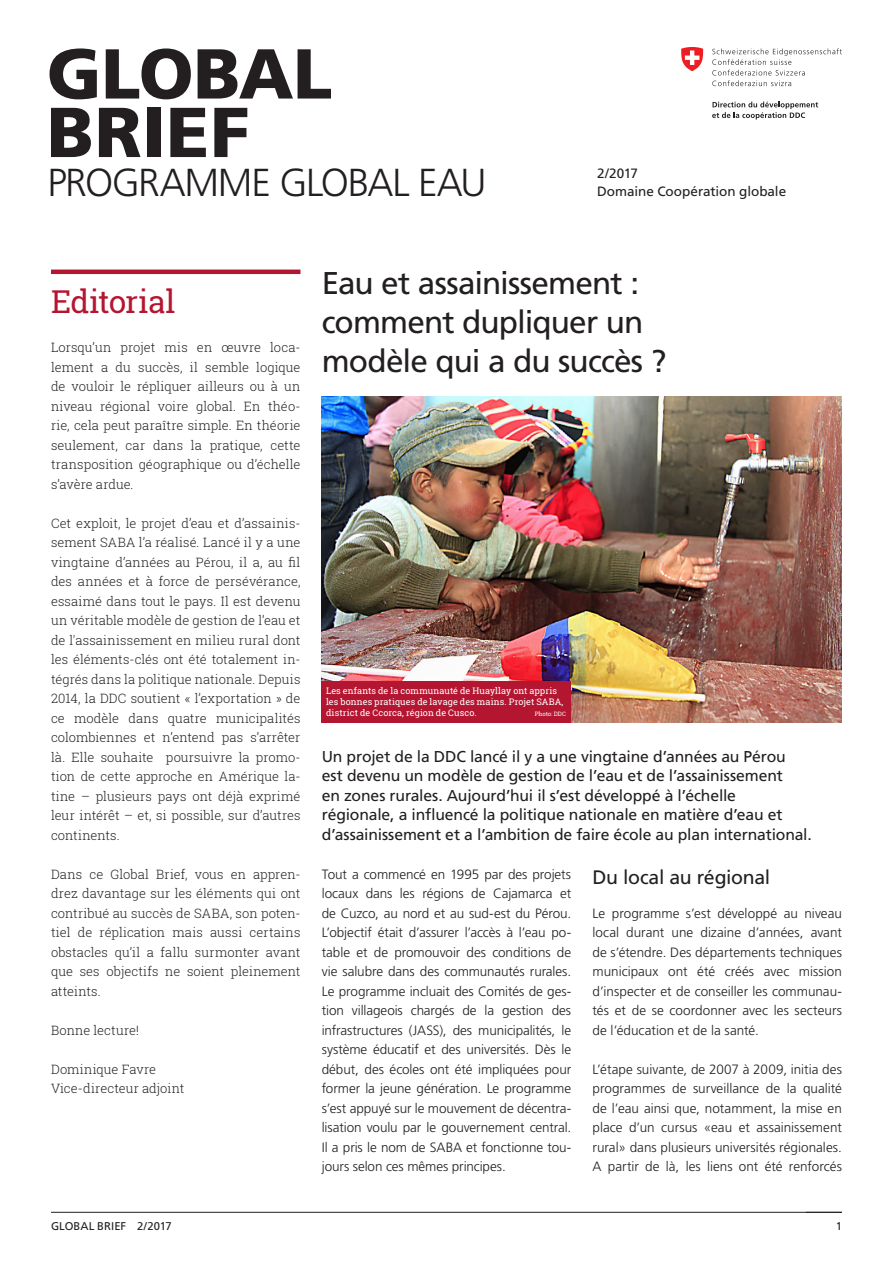
<style>
.page{position:relative;width:893px;height:1263px;background:#fff}
.page>*{position:absolute;margin:0;border:0;box-sizing:border-box;transform-origin:0 0}
.t1{font:900 70.5px/58.5px "Frutiger LT Pro";letter-spacing:-.005em;color:#231f20}
.Haupttitel{font:300 39px "Frutiger LT Pro";letter-spacing:-.04em;color:#231f20}
.Titel_Linie{font:31.5px/39px "Frutiger LT Pro";letter-spacing:-.03em;color:#231f20}
.Drei_Fragen_Titel{font:31.5px "Roboto Slab";letter-spacing:-.02em;color:#b41530}
.Titel{font:19.5px "Frutiger LT Pro";letter-spacing:-.02em;color:#231f20}
.Lead{font:15.75px/19.5px "Frutiger LT Pro";letter-spacing:-.01em;color:#231f20}
.Lauftext{font:300 13.5px/19.5px "Frutiger LT Pro";color:#231f20;text-align:justify}
.Titel-2{font:13.5px "Frutiger LT Pro";letter-spacing:-.005em;color:#231f20}
.Editorial{font:300 12.9px/19.5px "Roboto Slab";letter-spacing:.005em;color:#231f20;text-align:justify}
.Fusszeile{font:11.25px "Frutiger LT Pro";letter-spacing:.005em;color:#231f20}
.Bildlegende{font:9px/11.2px "Roboto Slab";letter-spacing:.01em;color:#fff}
.Bildlegende-2{font:6px "Roboto Slab";color:#fff}
</style>
<div class="page">
<hr style="left:51px;top:1212px;width:791px;height:1px;background:#231f20">
<svg style="left:712px;top:48px;width:130px;height:38px"></svg>
<svg style="left:712px;top:102px;width:106px;height:18px"></svg>
<svg style="left:681px;top:47px;width:22px;height:24px"></svg>
<hr style="left:51px;top:270px;width:249px;height:4px;background:#b41530">
<img style="left:322px;top:397px;width:520px;height:326px">
<div style="left:322px;top:681px;width:249px;height:42px;background:#b41530"></div>
<h1 class="t1" style="left:47px;top:44px;width:287px">GLOBAL<br>BRIEF</h1>
<p class="Haupttitel" style="left:47px;top:160px;width:441px">PROGRAMME GLOBAL EAU</p>
<p class="Titel-2" style="left:597px;top:165px;width:42px">2/2017</p>
<p class="Titel-2" style="left:597px;top:183px;width:190px">Domaine Coopération globale</p>
<p class="Drei_Fragen_Titel" style="left:51px;top:280px;width:126px">Editorial</p>
<p class="Editorial" style="left:51px;top:337px;width:251px">Lorsqu’un projet mis en œuvre loca&shy;lement a du succès, il semble logique de vouloir le répliquer ailleurs ou à un niveau régional voire global. En théo&shy;rie, cela peut paraître simple. En théorie seulement, car dans la pratique, cette transposition géographique ou d’échelle s’avère ardue.</p>
<p class="Editorial" style="left:51px;top:513px;width:251px">Cet exploit, le projet d’eau et d’assainis&shy;sement SABA l’a réalisé. Lancé il y a une vingtaine d’années au Pérou, il a, au fil des années et à force de persévérance, essaimé dans tout le pays. Il est devenu un véritable modèle de gestion de l’eau et de l'assainissement en milieu rural dont les éléments-clés ont été totalement in&shy;tégrés dans la politique nationale. Depuis 2014, la DDC soutient « l’exportation » de ce modèle dans quatre municipalités colombiennes et n’entend pas s’arrêter là. Elle souhaite poursuivre la promo&shy;tion de cette approche en Amérique la&shy;tine – plusieurs pays ont déjà exprimé leur intérêt – et, si possible, sur d’autres continents.</p>
<p class="Editorial" style="left:51px;top:864px;width:251px">Dans ce Global Brief, vous en appren&shy;drez davantage sur les éléments qui ont contribué au succès de SABA, son poten&shy;tiel de réplication mais aussi certains obstacles qu’il a fallu surmonter avant que ses objectifs ne soient pleinement atteints.</p>
<p class="Editorial" style="left:51px;top:1020px;width:90px">Bonne lecture!</p>
<p class="Editorial" style="left:51px;top:1059px;width:107px">Dominique Favre</p>
<p class="Editorial" style="left:51px;top:1078px;width:135px">Vice-directeur adjoint</p>
<p class="Titel_Linie" style="left:322px;top:263px;width:346px">Eau et assainissement : comment dupliquer un modèle qui a du succès ?</p>
<p class="Bildlegende" style="left:326px;top:685px;width:239px">Les enfants de la communauté de Huayllay ont appris les bonnes pratiques de lavage des mains. Projet SABA, district de Ccorca, région de Cusco.</p>
<p class="Bildlegende-2" style="left:535px;top:710px;width:33px">Photo: DDC</p>
<p class="Lead" style="left:322px;top:746px;width:491px">Un projet de la DDC lancé il y a une vingtaine d’années au Pérou<br>est devenu un modèle de gestion de l’eau et de l’assainissement<br>en zones rurales. Aujourd’hui il s’est développé à l’échelle régionale, a influencé la politique nationale en matière d’eau et d’assainissement et a l’ambition de faire école au plan international.</p>
<p class="Lauftext" style="left:322px;top:864px;width:251px">Tout a commencé en 1995 par des projets locaux dans les régions de Cajamarca et de Cuzco, au nord et au sud-est du Pérou.<br>L’objectif était d’assurer l’accès à l’eau po&shy;table et de promouvoir des conditions de vie salubre dans des communautés rurales.<br>Le programme incluait des Comités de ges&shy;tion villageois chargés de la gestion des infrastructures (JASS), des municipalités, le système éducatif et des universités. Dès le début, des écoles ont été impliquées pour former la jeune génération. Le programme s’est appuyé sur le mouvement de décentra&shy;lisation voulu par le gouvernement central.<br>Il a pris le nom de SABA et fonctionne tou&shy;jours selon ces mêmes principes.</p>
<p class="Titel" style="left:592px;top:865px;width:179px">Du local au régional</p>
<p class="Lauftext" style="left:592px;top:903px;width:251px">Le programme s’est développé au niveau local durant une dizaine d’années, avant de s’étendre. Des départements techniques municipaux ont été créés avec mission d’inspecter et de conseiller les communau&shy;tés et de se coordonner avec les secteurs de l’éducation et de la santé.</p>
<p class="Lauftext" style="left:592px;top:1059px;width:251px">L’étape suivante, de 2007 à 2009, initia des programmes de surveillance de la qualité de l’eau ainsi que, notamment, la mise en place d’un cursus «eau et assainissement rural» dans plusieurs universités régionales.<br>A partir de là, les liens ont été renforcés</p>
<p class="Fusszeile" style="left:51px;top:1219px;width:122px">GLOBAL BRIEF 2/2017</p>
<p class="Fusszeile" style="left:836px;top:1219px;width:8px">1</p>
</div>
